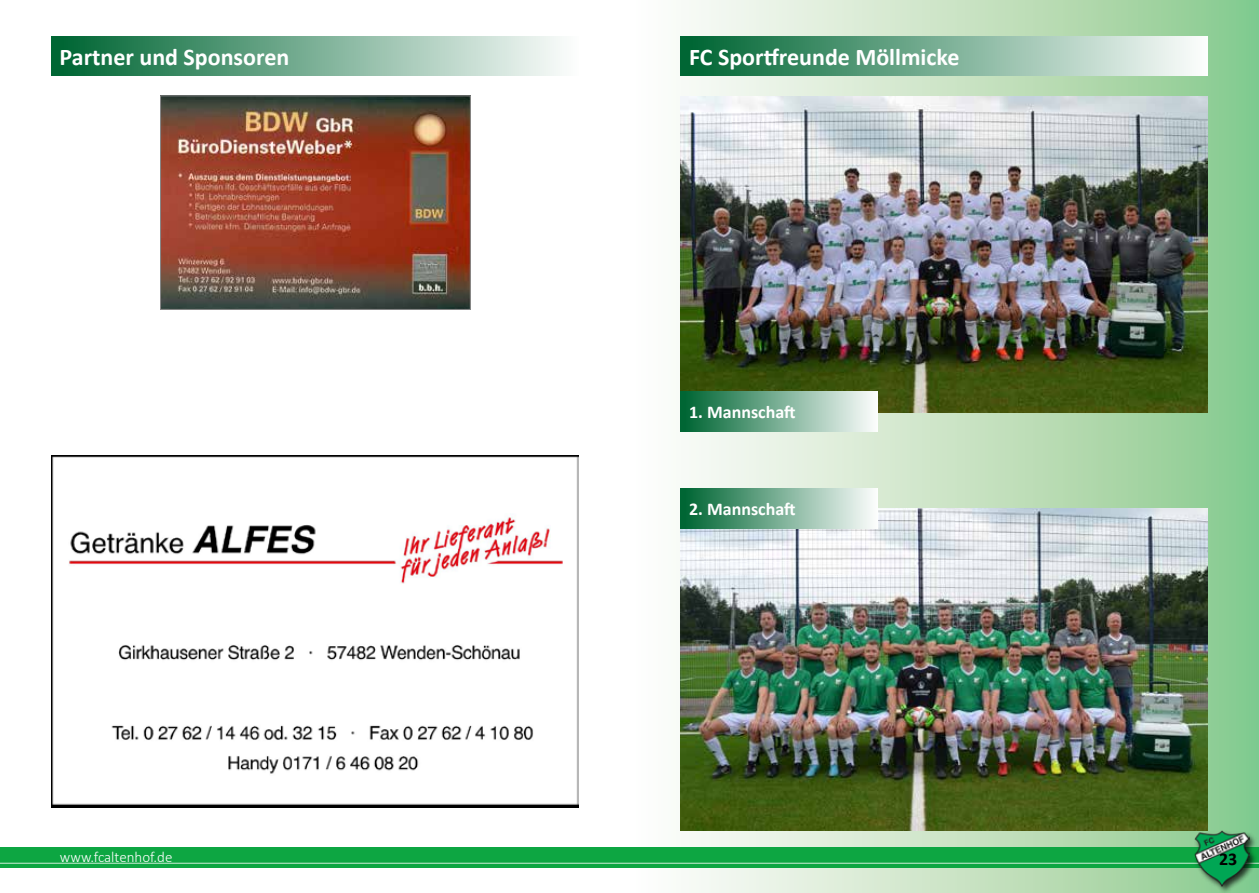
<style>
.page{position:relative;width:1259px;height:893px;background:#fff}
.page>*{position:absolute;margin:0;border:0;box-sizing:border-box;transform-origin:0 0}
.t1{font:700 24px "Calibri";color:#fff}
.t2{font:700 18px "Calibri";color:#fff}
.t3{font:700 18px "Calibri";color:#000}
.t4{font:300 15px "Calibri";color:#fff}
</style>
<div class="page">
<svg style="left:630px;top:0;width:629px;height:893px"></svg>
<div style="left:0;top:848px;width:1259px;height:20px;background:#0da642"></div>
<hr style="left:0;top:863px;width:1259px;height:1px;background:#fff">
<div style="left:1193px;top:829px;width:64px;height:64px;background:#000;opacity:.75"></div>
<img style="left:1194px;top:830px;width:55px;height:57px">
<img style="left:162px;top:98px;width:307px;height:210px">
<div style="left:160px;top:96px;width:311px;height:214px;border:1px solid #878787"></div>
<div style="left:51px;top:36px;width:527px;height:40px;background:linear-gradient(to right,#006330,#fdfefd)"></div>
<div style="left:680px;top:36px;width:528px;height:40px;background:linear-gradient(to right,#006330,#fcfdfd)"></div>
<img style="left:680px;top:97px;width:528px;height:315px">
<img style="left:680px;top:508px;width:528px;height:322px">
<div style="left:680px;top:392px;width:197px;height:39px;background:linear-gradient(to right,#00622f,#fbfdfc)"></div>
<div style="left:680px;top:488px;width:197px;height:40px;background:linear-gradient(to right,#00622f,#fbfdfc)"></div>
<img style="left:51px;top:456px;width:527px;height:352px">
<p class="t1" style="left:60px;top:40px;width:231px">Partner und Sponsoren</p>
<p class="t1" style="left:689px;top:40px;width:272px">FC Sportfreunde Möllmicke</p>
<p class="t2" style="left:689px;top:400px;width:108px">1. Mannschaft</p>
<p class="t2" style="left:689px;top:496px;width:108px">2. Mannschaft</p>
<p class="t4" style="left:60px;top:848px;width:114px">www.fcaltenhof.de</p>
<p class="t3" style="left:1219px;top:847px;width:20px">23</p>
</div>
